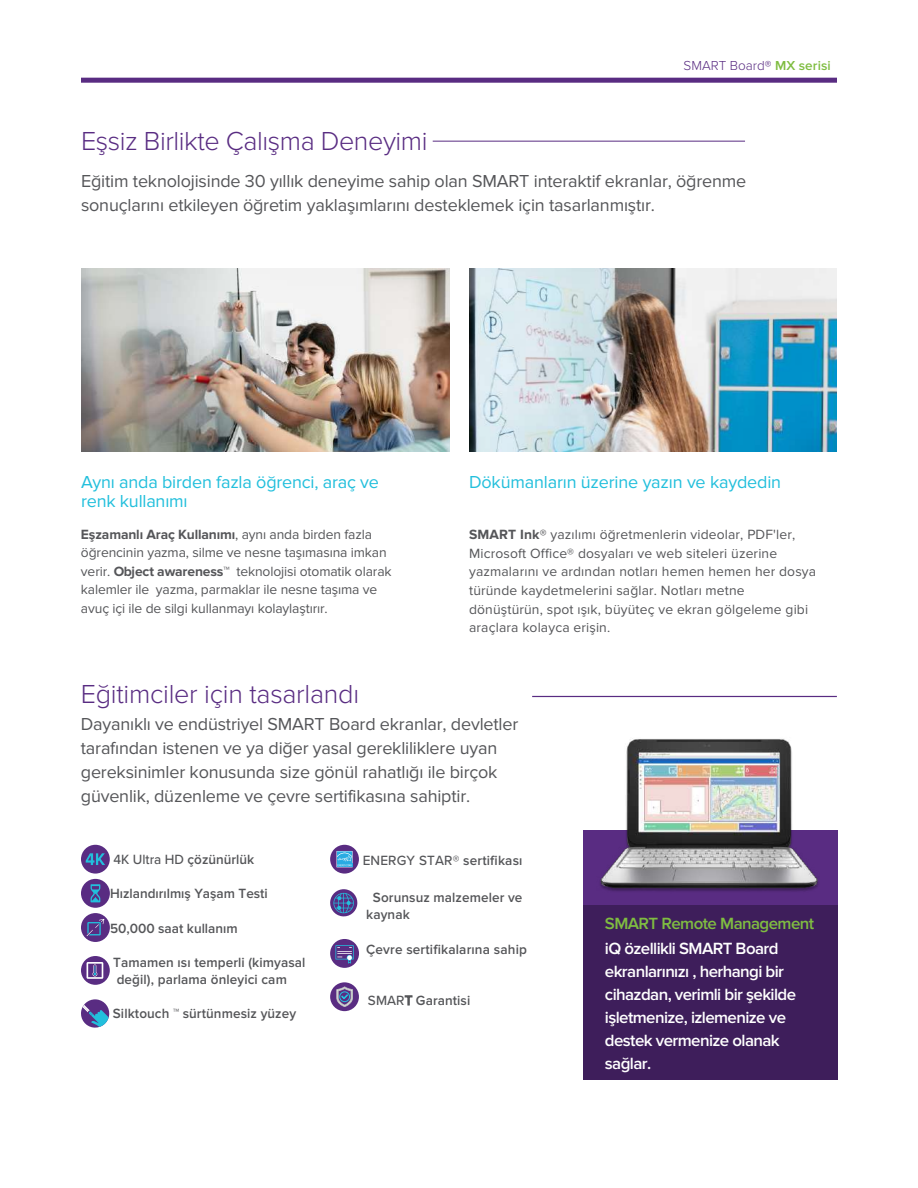
<style>
.page{position:relative;width:918px;height:1188px;background:#fff}
.page>*{position:absolute;margin:0;border:0;box-sizing:border-box;transform-origin:0 0}
.t1{font:300 27px "Proxima Nova";letter-spacing:-.015em;color:#592c82}
.t2{font:18px/24px "Proxima Nova";letter-spacing:-.01em;color:#555659}
.t3{font:18px/18.8px "Proxima Nova";letter-spacing:-.01em;color:#22bfdc}
.t4{font:600 16.8px/23px "Proxima Nova";letter-spacing:-.035em;color:#fff}
.t5{font:600 16.8px "Proxima Nova";letter-spacing:-.035em;color:#7fbd41}
.t6{font:13.8px/18.6px "Proxima Nova";letter-spacing:.01em;color:#555659}
.t7{font:13.8px/18.5px "Proxima Nova";letter-spacing:-.01em;color:#555659}
.t8{font:600 13.8px/16.8px "Proxima Nova";letter-spacing:.01em;color:#555659}
.t9{font:500 13.8px "Proxima Nova";letter-spacing:.015em;color:#555659}
.t10{font:300 13.5px "Proxima Nova";color:#592c82}
.s1{font-weight:600;color:#7fbd41}
.s2{font-weight:700}
.s3{font-weight:500}
.s4{font-weight:600}
</style>
<div class="page">
<svg style="left:81px;top:78px;width:756px;height:5px;background:#633889"></svg>
<img style="left:81px;top:268px;width:368px;height:184px">
<img style="left:469px;top:268px;width:368px;height:184px">
<hr style="left:433px;top:141px;width:312px;height:1px;background:#592c82">
<hr style="left:532px;top:696px;width:305px;height:1px;background:#592c82">
<div style="left:583px;top:830px;width:255px;height:250px;background:#592c82"></div>
<div style="left:583px;top:905px;width:255px;height:175px;background:#3e1e5b"></div>
<img style="left:600px;top:739px;width:218px;height:153px">
<div style="left:81px;top:845px;width:29px;height:29px;background:#592c82;border-radius:50%"></div>
<svg style="left:86px;top:853px;width:19px;height:12px"></svg>
<div style="left:81px;top:879px;width:29px;height:29px;background:#592c82;border-radius:50%"></div>
<svg style="left:91px;top:884px;width:9px;height:18px"></svg>
<div style="left:81px;top:913px;width:29px;height:29px;background:#592c82;border-radius:50%"></div>
<svg style="left:87px;top:919px;width:17px;height:17px"></svg>
<svg style="left:81px;top:956px;width:29px;height:29px"></svg>
<svg style="left:87px;top:962px;width:16px;height:17px"></svg>
<svg style="left:81px;top:999px;width:28px;height:29px"></svg>
<svg style="left:330px;top:845px;width:29px;height:29px"></svg>
<svg style="left:337px;top:851px;width:16px;height:16px"></svg>
<svg style="left:330px;top:889px;width:27px;height:27px"></svg>
<div style="left:330px;top:939px;width:29px;height:29px;background:#592c82;border-radius:50%"></div>
<svg style="left:335px;top:945px;width:19px;height:19px"></svg>
<svg style="left:330px;top:982px;width:29px;height:29px"></svg>
<svg style="left:337px;top:987px;width:16px;height:20px"></svg>
<p class="t10" style="left:684px;top:58px;width:149px">SMART Board® <span class="s1">MX serisi</span></p>
<h1 class="t1" style="left:81px;top:129px;width:348px">Eşsiz Birlikte Çalışma Deneyimi</h1>
<p class="t2" style="left:81px;top:170px;width:667px">Eğitim teknolojisinde 30 yıllık deneyime sahip olan SMART interaktif ekranlar, öğrenme sonuçlarını etkileyen öğretim yaklaşımlarını desteklemek için tasarlanmıştır.</p>
<p class="t3" style="left:81px;top:473px;width:300px">Aynı anda birden fazla öğrenci, araç ve renk kullanımı</p>
<p class="t7" style="left:81px;top:525px;width:312px"><span class="s2">Eşzamanlı Araç Kullanımı</span>, aynı anda birden fazla öğrencinin yazma, silme ve nesne taşımasına imkan verir. <span class="s2">Object awareness™</span> teknolojisi otomatik olarak kalemler ile yazma, parmaklar ile nesne taşıma ve avuç içi ile de silgi kullanmayı kolaylaştırır.</p>
<p class="t3" style="left:469px;top:473px;width:314px">Dökümanların üzerine yazın ve kaydedin</p>
<p class="t6" style="left:469px;top:525px;width:349px"><span class="s2">SMART Ink®</span> yazılımı öğretmenlerin videolar, PDF'ler, Microsoft Office® dosyaları ve web siteleri üzerine yazmalarını ve ardından notları hemen hemen her dosya türünde kaydetmelerini sağlar. Notları metne dönüştürün, spot ışık, büyüteç ve ekran gölgeleme gibi araçlara kolayca erişin.</p>
<h1 class="t1" style="left:81px;top:682px;width:280px">Eğitimciler için tasarlandı</h1>
<p class="t2" style="left:81px;top:712px;width:439px">Dayanıklı ve endüstriyel SMART Board ekranlar, devletler tarafından istenen ve ya diğer yasal gerekliliklere uyan gereksinimler konusunda size gönül rahatlığı ile birçok güvenlik, düzenleme ve çevre sertifikasına sahiptir.</p>
<p class="t8" style="left:113px;top:852px;width:142px"><span class="s3">4K Ultra HD</span> çözünürlük</p>
<p class="t8" style="left:110px;top:886px;width:159px">Hızlandırılmış Yaşam Testi</p>
<p class="t8" style="left:110px;top:921px;width:129px">50,000 saat kullanım</p>
<p class="t8" style="left:113px;top:955px;width:194px">Tamamen ısı temperli (kimyasal değil), parlama önleyici cam</p>
<p class="t8" style="left:113px;top:1006px;width:185px">Silktouch ™ sürtünmesiz yüzey</p>
<p class="t9" style="left:363px;top:850px;width:161px">ENERGY STAR® <span class="s4">sertifikası</span></p>
<p class="t8" style="left:366px;top:890px;width:158px;line-height:17.2px;text-indent:7px">Sorunsuz malzemeler ve kaynak</p>
<p class="t8" style="left:366px;top:941px;width:162px">Çevre sertifikalarına sahip</p>
<p class="t8" style="left:368px;top:993px;width:104px"><span class="s3">SMART</span> Garantisi</p>
<p class="t5" style="left:605px;top:914px;width:211px">SMART Remote Management</p>
<p class="t4" style="left:605px;top:937px;width:193px">iQ özellikli SMART Board ekranlarınızı , herhangi bir cihazdan, verimli bir şekilde işletmenize, izlemenize ve destek vermenize olanak sağlar.</p>
</div>
